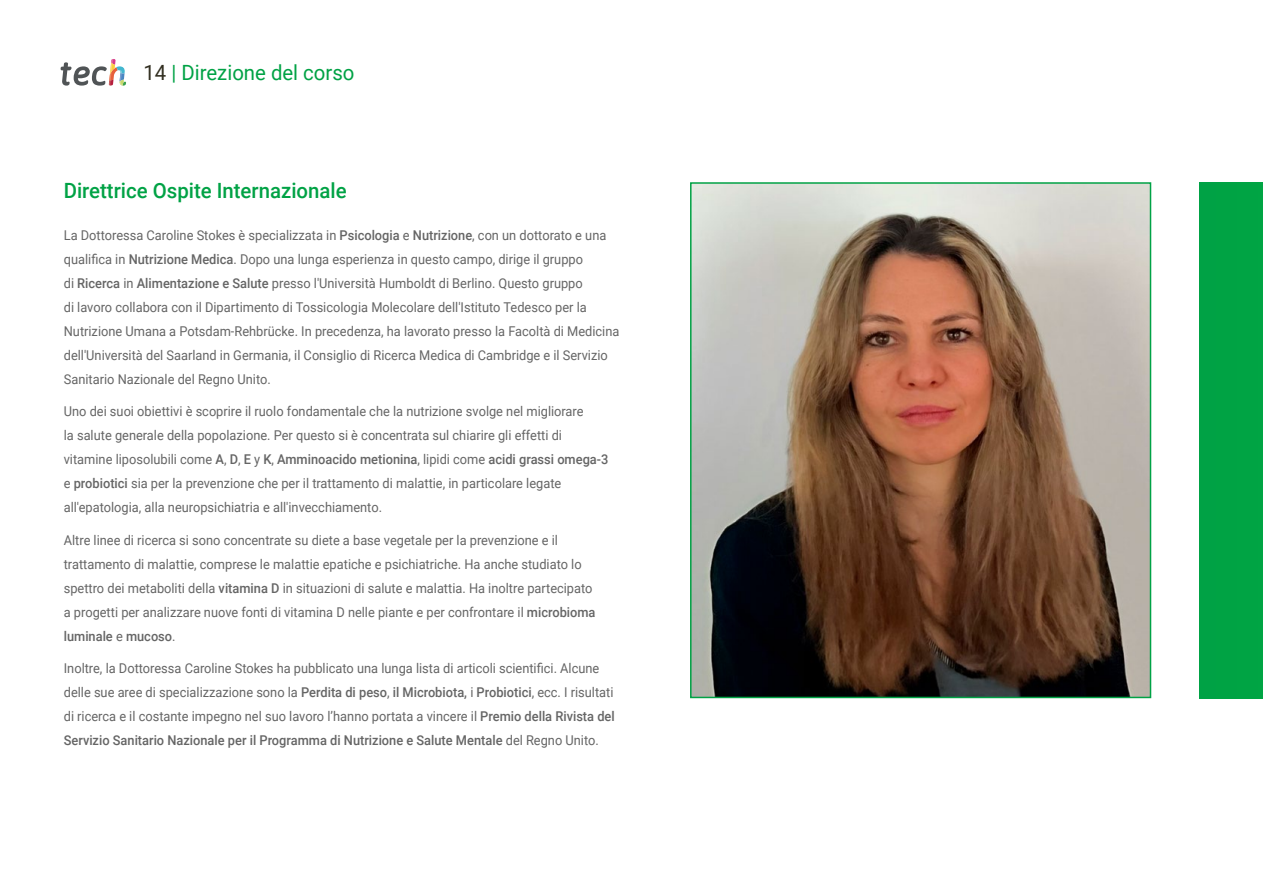
<style>
.page{position:relative;width:1263px;height:893px;background:#fff}
.page>*{position:absolute;margin:0;border:0;box-sizing:border-box;transform-origin:0 0}
.t1{font:500 21px "Roboto";color:#00a245}
.t2{font:21px "Roboto";color:#00a245}
.t3{font:13.5px/24px "Roboto";color:#656565;scale:.95 1}
.s1{color:#312e20}
.s2{font-weight:500}
</style>
<div class="page">
<div style="left:1199px;top:182px;width:64px;height:516px;background:#00a344"></div>
<img style="left:693px;top:185px;width:455px;height:510px">
<div style="left:690px;top:182px;width:461px;height:516px;border:2px solid #00a245"></div>
<svg style="left:61px;top:59px;width:65px;height:27px"></svg>
<h1 class="t2" style="left:144px;top:57px;width:213px"><span class="s1">14</span> | Direzione del corso</h1>
<h1 class="t1" style="left:64px;top:176px;width:284px">Direttrice Ospite Internazionale</h1>
<p class="t3" style="left:64px;top:222px;width:586px">La Dottoressa Caroline Stokes è specializzata in <span class="s2">Psicologia</span> e <span class="s2">Nutrizione</span>, con un dottorato e una qualifica in <span class="s2">Nutrizione Medica</span>. Dopo una lunga esperienza in questo campo, dirige il gruppo<br>di <span class="s2">Ricerca</span> in <span class="s2">Alimentazione e Salute</span> presso l'Università Humboldt di Berlino. Questo gruppo<br>di lavoro collabora con il Dipartimento di Tossicologia Molecolare dell'Istituto Tedesco per la Nutrizione Umana a Potsdam-Rehbrücke. In precedenza, ha lavorato presso la Facoltà di Medicina dell'Università del Saarland in Germania, il Consiglio di Ricerca Medica di Cambridge e il Servizio Sanitario Nazionale del Regno Unito.</p>
<p class="t3" style="left:64px;top:399px;width:575px">Uno dei suoi obiettivi è scoprire il ruolo fondamentale che la nutrizione svolge nel migliorare<br>la salute generale della popolazione. Per questo si è concentrata sul chiarire gli effetti di vitamine liposolubili come <span class="s2">A</span>, <span class="s2">D</span>, <span class="s2">E</span> y <span class="s2">K</span>, <span class="s2">Amminoacido metionina</span>, lipidi come <span class="s2">acidi grassi omega-3 </span>e <span class="s2">probiotici</span> sia per la prevenzione che per il trattamento di malattie, in particolare legate all'epatologia, alla neuropsichiatria e all'invecchiamento.</p>
<p class="t3" style="left:64px;top:527px;width:561px">Altre linee di ricerca si sono concentrate su diete a base vegetale per la prevenzione e il trattamento di malattie, comprese le malattie epatiche e psichiatriche. Ha anche studiato lo spettro dei metaboliti della <span class="s2">vitamina D</span> in situazioni di salute e malattia. Ha inoltre partecipato a progetti per analizzare nuove fonti di vitamina D nelle piante e per confrontare il <span class="s2">microbioma luminale</span> e <span class="s2">mucoso</span>.</p>
<p class="t3" style="left:64px;top:656px;width:581px">Inoltre, la Dottoressa Caroline Stokes ha pubblicato una lunga lista di articoli scientifici. Alcune delle sue aree di specializzazione sono la <span class="s2">Perdita di peso</span>, <span class="s2">il Microbiota,</span> i <span class="s2">Probiotici</span>, ecc. I risultati di ricerca e il costante impegno nel suo lavoro l’hanno portata a vincere il <span class="s2">Premio della Rivista del Servizio Sanitario Nazionale per il Programma di Nutrizione e Salute Mentale</span> del Regno Unito.</p>
</div>
